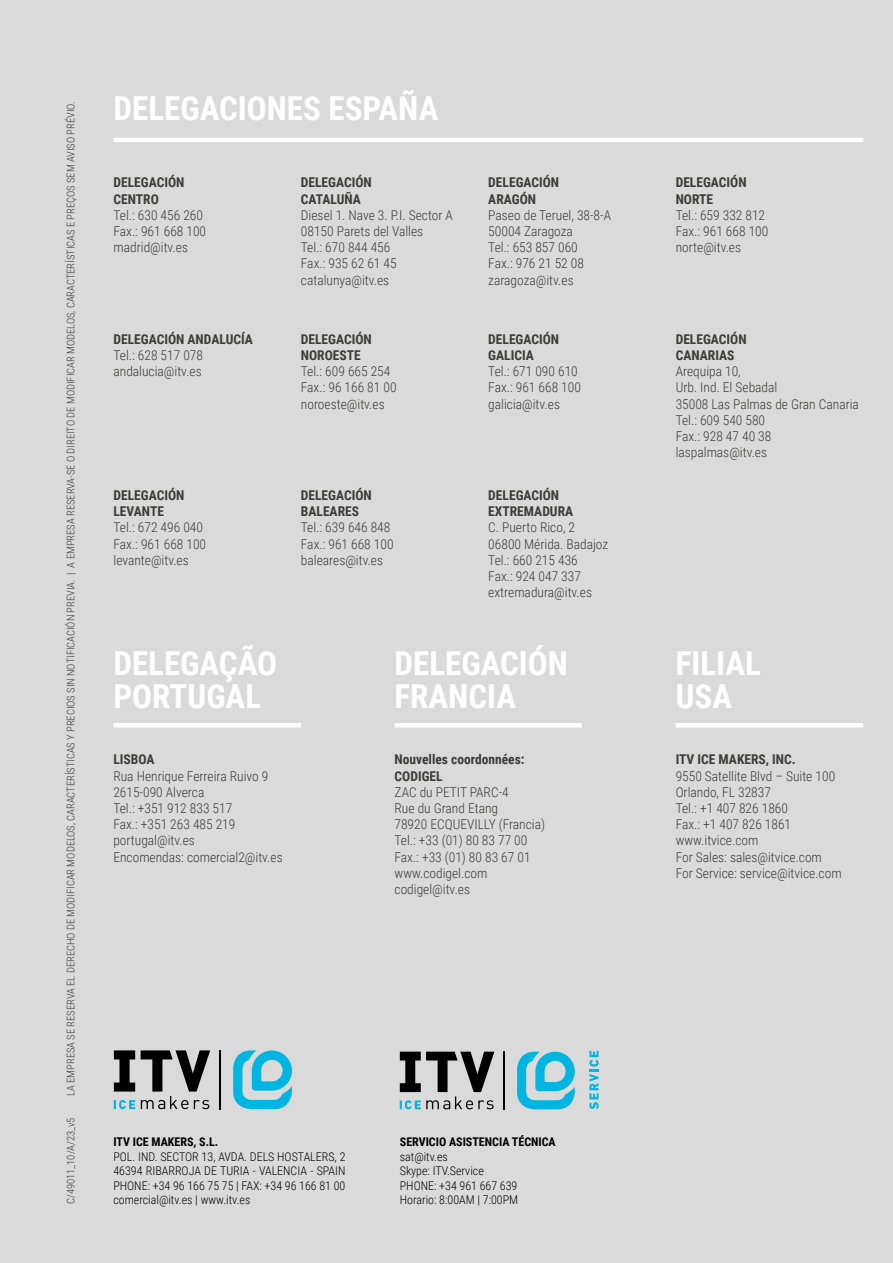
<style>
.page{position:relative;width:893px;height:1263px;background:#dadada}
.page>*{position:absolute;margin:0;border:0;box-sizing:border-box;transform-origin:0 0}
.t1{font:700 33px/33px "Roboto Condensed";color:#fff}
.t2{font:300 13.5px/16.2px "Roboto Condensed";color:#3c3c3b}
.t3{font:700 13.5px/16.2px "Roboto Condensed";color:#3c3c3b}
.t4{font:300 12px/14.4px "Roboto Condensed";color:#000;text-align:justify}
.t5{font:700 12px "Roboto Condensed";color:#000}
.t6{font:300 10.5px "Roboto Condensed";color:#3c3c3b}
</style>
<div class="page">
<hr style="left:114px;top:138px;width:749px;height:4px;background:#fff">
<hr style="left:113px;top:723px;width:188px;height:4px;background:#fff">
<hr style="left:395px;top:723px;width:187px;height:4px;background:#fff">
<hr style="left:676px;top:723px;width:187px;height:4px;background:#fff">
<hr style="left:219px;top:1050px;width:1px;height:59px;background:#000">
<svg style="left:233px;top:1050px;width:59px;height:59px;background:#5dc4de"></svg>
<svg style="left:114px;top:1050px;width:96px;height:59px;background:#858888"></svg>
<hr style="left:503px;top:1051px;width:2px;height:58px;background:#000">
<svg style="left:517px;top:1052px;width:58px;height:57px;background:#5bc4de"></svg>
<svg style="left:400px;top:1052px;width:94px;height:57px;background:#848788"></svg>
<svg style="left:589px;top:1051px;width:10px;height:58px"></svg>
<p class="t6" style="left:64px;top:1096px;width:996px;rotate:-90deg">LA EMPRESA SE RESERVA EL DERECHO DE MODIFICAR MODELOS, CARACTERÍSTICAS Y PRECIOS SIN NOTIFICACIÓN PREVIA. | A EMPRESA RESERVA-SE O DIREITO DE MODIFICAR MODELOS, CARACTERÍSTICAS E PREÇOS SEM AVISO PRÉVIO.</p>
<p class="t6" style="left:64px;top:1204px;width:88px;rotate:-90deg">C/49011_10/A/23_v5</p>
<h1 class="t1" style="left:114px;top:90px;width:326px">DELEGACIONES ESPAÑA</h1>
<p class="t3" style="left:114px;top:174px;width:72px">DELEGACIÓN<br>CENTRO</p>
<p class="t2" style="left:114px;top:206px;width:94px">Tel.: 630 456 260<br>Fax.: 961 668 100 madrid@itv.es</p>
<p class="t3" style="left:114px;top:330px;width:141px">DELEGACIÓN ANDALUCÍA</p>
<p class="t2" style="left:114px;top:346px;width:91px">Tel.: 628 517 078 andalucia@itv.es</p>
<p class="t3" style="left:114px;top:486px;width:72px">DELEGACIÓN<br>LEVANTE</p>
<p class="t2" style="left:114px;top:519px;width:94px">Tel.: 672 496 040<br>Fax.: 961 668 100 levante@itv.es</p>
<p class="t3" style="left:301px;top:174px;width:72px">DELEGACIÓN<br>CATALUÑA</p>
<p class="t2" style="left:301px;top:206px;width:153px">Diesel 1. Nave 3. P.I. Sector A<br>08150 Parets del Valles<br>Tel.: 670 844 456<br>Fax.: 935 62 61 45 catalunya@itv.es</p>
<p class="t3" style="left:301px;top:330px;width:72px">DELEGACIÓN<br>NOROESTE</p>
<p class="t2" style="left:301px;top:363px;width:97px">Tel.: 609 665 254<br>Fax.: 96 166 81 00 noroeste@itv.es</p>
<p class="t3" style="left:301px;top:486px;width:72px">DELEGACIÓN<br>BALEARES</p>
<p class="t2" style="left:301px;top:519px;width:94px">Tel.: 639 646 848<br>Fax.: 961 668 100 baleares@itv.es</p>
<p class="t3" style="left:488px;top:174px;width:72px">DELEGACIÓN<br>ARAGÓN</p>
<p class="t2" style="left:488px;top:206px;width:124px">Paseo de Teruel, 38-8-A<br>50004 Zaragoza<br>Tel.: 653 857 060<br>Fax.: 976 21 52 08 zaragoza@itv.es</p>
<p class="t3" style="left:488px;top:330px;width:72px">DELEGACIÓN<br>GALICIA</p>
<p class="t2" style="left:488px;top:363px;width:94px">Tel.: 671 090 610<br>Fax.: 961 668 100 galicia@itv.es</p>
<p class="t3" style="left:488px;top:486px;width:86px">DELEGACIÓN<br>EXTREMADURA</p>
<p class="t2" style="left:488px;top:519px;width:121px">C. Puerto Rico, 2<br>06800 Mérida. Badajoz<br>Tel.: 660 215 436<br>Fax.: 924 047 337 extremadura@itv.es</p>
<p class="t3" style="left:676px;top:174px;width:72px">DELEGACIÓN<br>NORTE</p>
<p class="t2" style="left:676px;top:206px;width:94px">Tel.: 659 332 812<br>Fax.: 961 668 100 norte@itv.es</p>
<p class="t3" style="left:676px;top:330px;width:72px">DELEGACIÓN<br>CANARIAS</p>
<p class="t2" style="left:676px;top:363px;width:185px">Arequipa 10,<br>Urb. Ind. El Sebadal<br>35008 Las Palmas de Gran Canaria<br>Tel.: 609 540 580<br>Fax.: 928 47 40 38 laspalmas@itv.es</p>
<h1 class="t1" style="left:113px;top:646px;width:165px">DELEGAÇÃO<br>PORTUGAL</h1>
<h1 class="t1" style="left:395px;top:646px;width:175px">DELEGACIÓN<br>FRANCIA</h1>
<h1 class="t1" style="left:676px;top:646px;width:87px">FILIAL<br>USA</h1>
<p class="t3" style="left:113px;top:751px;width:43px">LISBOA</p>
<p class="t2" style="left:113px;top:767px;width:171px">Rua Henrique Ferreira Ruivo 9<br>2615-090 Alverca<br>Tel.: +351 912 833 517<br>Fax.: +351 263 485 219 portugal@itv.es<br>Encomendas: comercial2@itv.es</p>
<p class="t3" style="left:395px;top:751px;width:132px">Nouvelles coordonnées:<br>CODIGEL</p>
<p class="t2" style="left:395px;top:783px;width:152px">ZAC du PETIT PARC-4<br>Rue du Grand Etang<br>78920 ECQUEVILLY (Francia)<br>Tel.: +33 (01) 80 83 77 00<br>Fax.: +33 (01) 80 83 67 01 www.codigel.com codigel@itv.es</p>
<p class="t5" style="left:113px;top:1133px;width:107px">ITV ICE MAKERS, S.L.</p>
<p class="t4" style="left:113px;top:1149px;width:234px">POL. IND. SECTOR 13, AVDA. DELS HOSTALERS, 2<br>46394 RIBARROJA DE TURIA - VALENCIA - SPAIN PHONE: +34 96 166 75 75 | FAX: +34 96 166 81 00 comercial@itv.es | www.itv.es</p>
<p class="t5" style="left:400px;top:1133px;width:157px">SERVICIO ASISTENCIA TÉCNICA</p>
<p class="t4" style="left:400px;top:1149px;width:119px;text-align:left">sat@itv.es<br>Skype: ITV.Service<br>PHONE: +34 961 667 639</p>
<p class="t4" style="left:400px;top:1192px;width:120px">Horario: 8:00AM | 7:00PM</p>
<p class="t3" style="left:676px;top:751px;width:122px">ITV ICE MAKERS, INC.</p>
<p class="t2" style="left:676px;top:767px;width:167px">9550 Satellite Blvd – Suite 100<br>Orlando, FL 32837<br>Tel.: +1 407 826 1860<br>Fax.: +1 407 826 1861 www.itvice.com<br>For Sales: sales@itvice.com<br>For Service: service@itvice.com</p>
</div>
